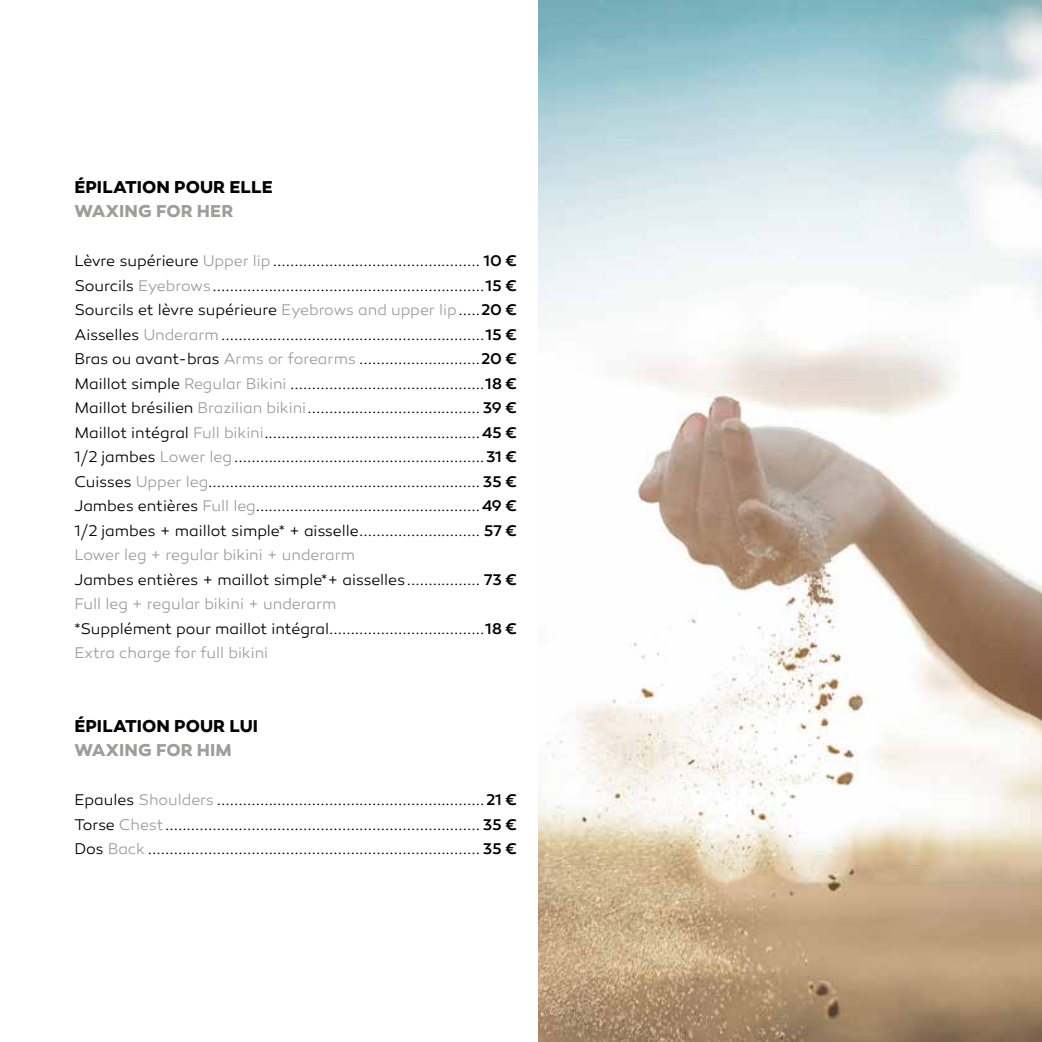
<style>
.page{position:relative;width:1042px;height:1042px;background:#fff}
.page>*{position:absolute;margin:0;border:0;box-sizing:border-box;transform-origin:0 0}
.t1{font:700 17.5px "Canaro";letter-spacing:.005em;color:#000}
.t2{font:700 17.5px "Canaro";letter-spacing:.01em;color:#9d9d9c}
.t3{font:300 15.75px/24.5px "Canaro";letter-spacing:-.005em;color:#000}
.s1{color:#9d9d9c}
.s2{font-weight:500}
</style>
<div class="page">
<img style="left:538px;top:0;width:504px;height:1042px">
<p class="t1" style="left:74px;top:176px;width:200px">ÉPILATION POUR ELLE</p>
<p class="t2" style="left:74px;top:200px;width:160px">WAXING FOR HER</p>
<p class="t3" style="left:74px;top:249px;width:444px">Lèvre supérieure <span class="s1">Upper lip</span> ................................................ <span class="s2">10 € </span>Sourcils <span class="s1">Eyebrows</span>...............................................................<span class="s2">15 € </span>Sourcils et lèvre supérieure <span class="s1">Eyebrows and upper lip</span>.....<span class="s2">20 € </span>Aisselles <span class="s1">Underarm</span>.............................................................<span class="s2">15 € </span>Bras ou avant-bras <span class="s1">Arms or forearms</span> ............................<span class="s2">20 € </span>Maillot simple <span class="s1">Regular Bikini</span> .............................................<span class="s2">18 € </span>Maillot brésilien <span class="s1">Brazilian bikini</span>........................................ <span class="s2">39 € </span>Maillot intégral <span class="s1">Full bikini</span>..................................................<span class="s2">45 € </span>1/2 jambes <span class="s1">Lower leg</span>..........................................................<span class="s2">31 € </span>Cuisses <span class="s1">Upper leg</span>............................................................... <span class="s2">35 € </span>Jambes entières <span class="s1">Full leg</span>....................................................<span class="s2">49 € </span>1/2 jambes + maillot simple* + aisselle............................ <span class="s2">57 € </span><span class="s1">Lower leg + regular bikini + underarm<br></span>Jambes entières + maillot simple*+ aisselles................. <span class="s2">73 € </span><span class="s1">Full leg + regular bikini + underarm<br></span>*Supplément pour maillot intégral....................................<span class="s2">18 € </span><span class="s1">Extra charge for full bikini</span></p>
<p class="t1" style="left:74px;top:715px;width:185px">ÉPILATION POUR LUI</p>
<p class="t2" style="left:74px;top:739px;width:159px">WAXING FOR HIM</p>
<p class="t3" style="left:74px;top:788px;width:444px;text-align:justify">Epaules <span class="s1">Shoulders</span> ..............................................................<span class="s2">21 € </span>Torse <span class="s1">Chest</span>......................................................................... <span class="s2">35 € </span>Dos <span class="s1">Back</span> ............................................................................. <span class="s2">35 €</span></p>
</div>
